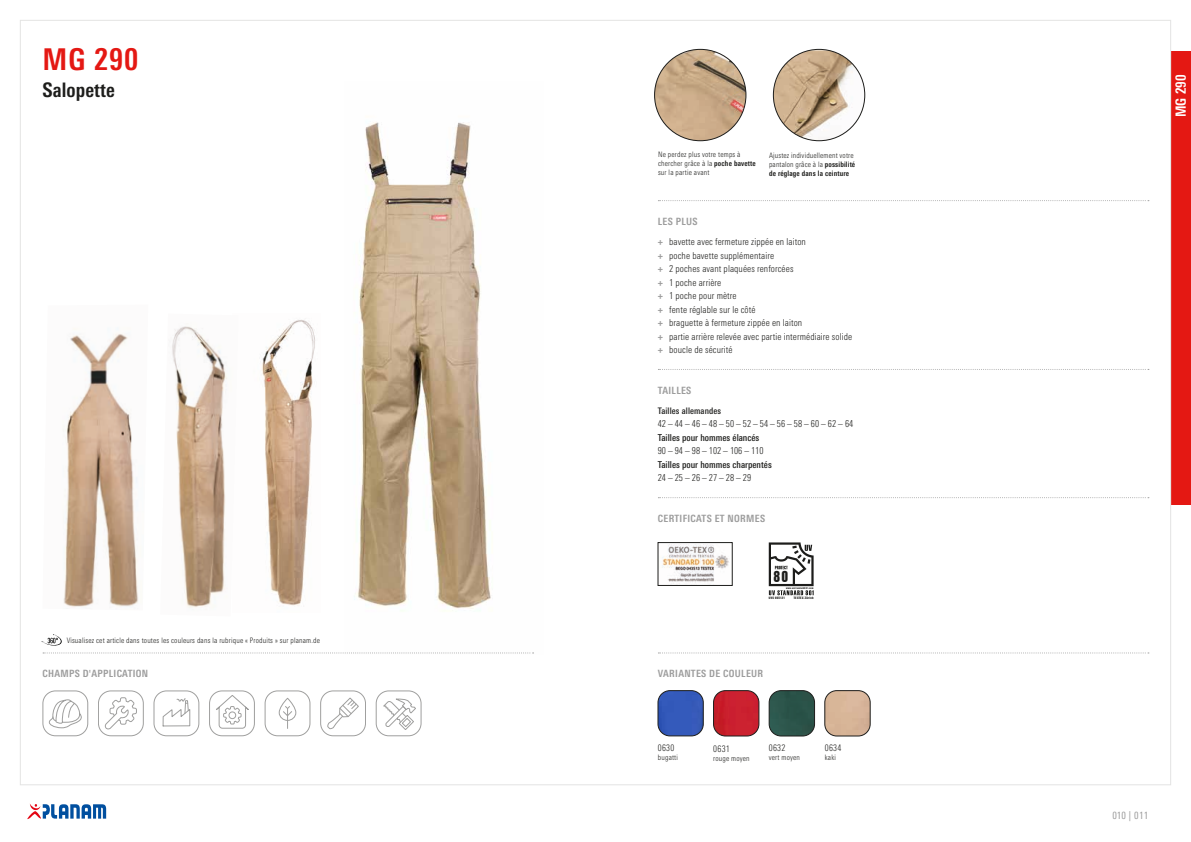
<style>
.page{position:relative;width:1191px;height:842px;background:#fff}
.page>*{position:absolute;margin:0;border:0;box-sizing:border-box;transform-origin:0 0}
.t1{font:700 condensed 30px "Univers Next Pro";color:#e41813}
.t2{font:700 condensed 20px "Univers Next Pro";letter-spacing:.005em;color:#1d1d1b}
.t3{font:700 condensed 16px "Univers Next Pro";letter-spacing:.005em;color:#fff}
.t4{font:700 condensed 14px "Univers Next Pro";color:#fff}
.t5{font:13.8px "Swiss 921 BT Regular A";color:#1d1d1b}
.t6{font:700 condensed 10px "Univers Next Pro";letter-spacing:.03em;color:#9d9d9d}
.t7{font:condensed 10px "Univers Next Pro";letter-spacing:.025em;color:#9d9d9d}
.t8{font:300 condensed 9.5px/13.5px "Univers Next Pro";letter-spacing:.01em;color:#1d1d1b}
.t9{font:500 condensed 9.5px "Univers Next Pro";color:#1d1d1b}
.t10{font:500 condensed 9px "Univers Next Pro";letter-spacing:.01em;color:#1d1d1b}
.t11{font:300 condensed 9px "Univers Next Pro";letter-spacing:.035em;color:#1d1d1b}
.t12{font:300 condensed 7.5px/9px "Univers Next Pro";letter-spacing:.025em;color:#1d1d1b}
.t13{font:2.9px "Swiss 921 BT Regular A";letter-spacing:.1em;color:#1d1d1b}
.t14{font:2.9px "Swiss 921 BT Regular A";letter-spacing:.07em;color:#1d1d1b}
.t15{font:2.2px "Swiss 921 BT Regular A";letter-spacing:.1em;color:#1d1d1b}
.s1{font-weight:700}
.s2{font-weight:700;color:#9d9d9d}
</style>
<div class="page">
<img style="left:662px;top:545px;width:67px;height:38px">
<div style="left:658px;top:542px;width:74px;height:44px;border:1px solid #1d1d1b"></div>
<svg style="left:768px;top:542px;width:45px;height:53px"></svg>
<svg style="left:49px;top:699px;width:39px;height:29px"></svg>
<div style="left:43px;top:691px;width:45px;height:45px;border:1px solid #9f9f9e;border-radius:13px"></div>
<div style="left:154px;top:691px;width:45px;height:45px;border:1px solid #9f9f9e;border-radius:13px"></div>
<svg style="left:163px;top:698px;width:27px;height:28px"></svg>
<div style="left:265px;top:691px;width:45px;height:45px;border:1px solid #9f9f9e;border-radius:13px"></div>
<div style="left:279px;top:698px;width:17px;height:23px;border:1px solid #9f9f9e;border-radius:8px"></div>
<svg style="left:283px;top:706px;width:9px;height:23px"></svg>
<div style="left:376px;top:691px;width:45px;height:45px;border:1px solid #9f9f9e;border-radius:13px"></div>
<svg style="left:383px;top:699px;width:33px;height:31px"></svg>
<div style="left:209px;top:691px;width:46px;height:45px;border:1px solid #9f9f9e;border-radius:13px"></div>
<svg style="left:216px;top:695px;width:33px;height:34px"></svg>
<div style="left:229px;top:712px;width:7px;height:7px;border:1px solid #9f9f9e;border-radius:50%"></div>
<div style="left:320px;top:691px;width:46px;height:45px;border:1px solid #9f9f9e;border-radius:13px"></div>
<svg style="left:327px;top:697px;width:32px;height:32px"></svg>
<div style="left:98px;top:691px;width:46px;height:45px;border:1px solid #9f9f9e;border-radius:13px"></div>
<svg style="left:104px;top:697px;width:33px;height:33px"></svg>
<img style="left:658px;top:691px;width:45px;height:45px">
<div style="left:658px;top:690px;width:45px;height:46px;border:1px solid #1d1d1b;border-radius:12px"></div>
<img style="left:769px;top:691px;width:45px;height:45px">
<div style="left:769px;top:690px;width:45px;height:46px;border:1px solid #1d1d1b;border-radius:12px"></div>
<img style="left:713px;top:691px;width:46px;height:45px">
<div style="left:713px;top:690px;width:46px;height:46px;border:1px solid #1d1d1b;border-radius:12px"></div>
<img style="left:824px;top:691px;width:46px;height:45px">
<div style="left:824px;top:690px;width:46px;height:46px;border:1px solid #1d1d1b;border-radius:12px"></div>
<img style="left:262px;top:320px;width:53px;height:286px">
<img style="left:63px;top:328px;width:76px;height:279px">
<img style="left:172px;top:326px;width:55px;height:282px">
<img style="left:345px;top:122px;width:189px;height:532px">
<img style="left:773px;top:50px;width:91px;height:91px">
<img style="left:654px;top:49px;width:92px;height:92px;border-radius:46px">
<svg style="left:658px;top:200px;width:491px;height:1px"></svg>
<svg style="left:658px;top:369px;width:491px;height:1px"></svg>
<svg style="left:658px;top:497px;width:491px;height:1px"></svg>
<svg style="left:42px;top:634px;width:20px;height:12px"></svg>
<svg style="left:658px;top:652px;width:491px;height:1px"></svg>
<svg style="left:43px;top:652px;width:490px;height:1px"></svg>
<div style="left:1171px;top:51px;width:20px;height:454px;background:#e41813"></div>
<svg style="left:27px;top:804px;width:79px;height:15px"></svg>
<h1 class="t1" style="left:43px;top:41px;width:97px">MG 290</h1>
<h2 class="t2" style="left:43px;top:78px;width:74px">Salopette</h2>
<p class="t12" style="left:658px;top:150px;width:99px">Ne perdez plus votre temps à chercher grâce à la <span class="s1">poche bavette </span>sur la partie avant</p>
<p class="t12" style="left:769px;top:150px;width:88px">Ajustez individuellement votre pantalon grâce à la <span class="s1">possibilité de réglage dans la ceinture</span></p>
<p class="t6" style="left:658px;top:215px;width:41px">LES PLUS</p>
<p class="t8" style="left:658px;top:235px;width:196px"><span class="s2">+</span> bavette avec fermeture zippée en laiton<br><span class="s2">+</span> poche bavette supplémentaire<br><span class="s2">+</span> 2 poches avant plaquées renforcées<br><span class="s2">+</span> 1 poche arrière<br><span class="s2">+</span> 1 poche pour mètre<br><span class="s2">+</span> fente réglable sur le côté<br><span class="s2">+</span> braguette à fermeture zippée en laiton<br><span class="s2">+</span> partie arrière relevée avec partie intermédiaire solide <span class="s2">+</span> boucle de sécurité</p>
<p class="t6" style="left:658px;top:384px;width:35px">TAILLES</p>
<p class="t10" style="left:658px;top:405px;width:65px">Tailles allemandes</p>
<p class="t8" style="left:658px;top:417px;width:197px">42 – 44 – 46 – 48 – 50 – 52 – 54 – 56 – 58 – 60 – 62 – 64</p>
<p class="t9" style="left:658px;top:432px;width:103px">Tailles pour hommes élancés</p>
<p class="t8" style="left:658px;top:444px;width:107px">90 – 94 – 98 – 102 – 106 – 110</p>
<p class="t9" style="left:658px;top:459px;width:115px">Tailles pour hommes charpentés</p>
<p class="t8" style="left:658px;top:471px;width:95px">24 – 25 – 26 – 27 – 28 – 29</p>
<p class="t6" style="left:658px;top:512px;width:109px">CERTIFICATS ET NORMES</p>
<h3 class="t5" style="left:773px;top:568px;width:16px">80</h3>
<p class="t15" style="left:786px;top:586px;width:29px">www.uvstandard801.com</p>
<p class="t14" style="left:769px;top:596px;width:17px">UVS 065121</p>
<p class="t13" style="left:794px;top:596px;width:21px">TESTEX Zürich</p>
<p class="t12" style="left:67px;top:636px;width:255px">Visualisez cet article dans toutes les couleurs dans la rubrique « Produits » sur planam.de</p>
<p class="t6" style="left:43px;top:668px;width:107px">CHAMPS D'APPLICATION</p>
<p class="t6" style="left:658px;top:668px;width:107px">VARIANTES DE COULEUR</p>
<p class="t11" style="left:658px;top:743px;width:18px">0630</p>
<p class="t12" style="left:658px;top:753px;width:22px">bugatti</p>
<p class="t11" style="left:713px;top:743px;width:18px">0631</p>
<p class="t12" style="left:713px;top:753px;width:38px">rouge moyen</p>
<p class="t11" style="left:768px;top:743px;width:18px">0632</p>
<p class="t12" style="left:768px;top:753px;width:33px">vert moyen</p>
<p class="t11" style="left:825px;top:743px;width:18px">0634</p>
<p class="t12" style="left:825px;top:753px;width:13px">kaki</p>
<h3 class="t3" style="left:1172px;top:137px;width:64px;rotate:-90deg">HIGHLINE</h3>
<h3 class="t4" style="left:1172px;top:117px;width:44px;rotate:-90deg">MG 290</h3>
<p class="t7" style="left:1112px;top:809px;width:38px">010 | 011</p>
</div>
